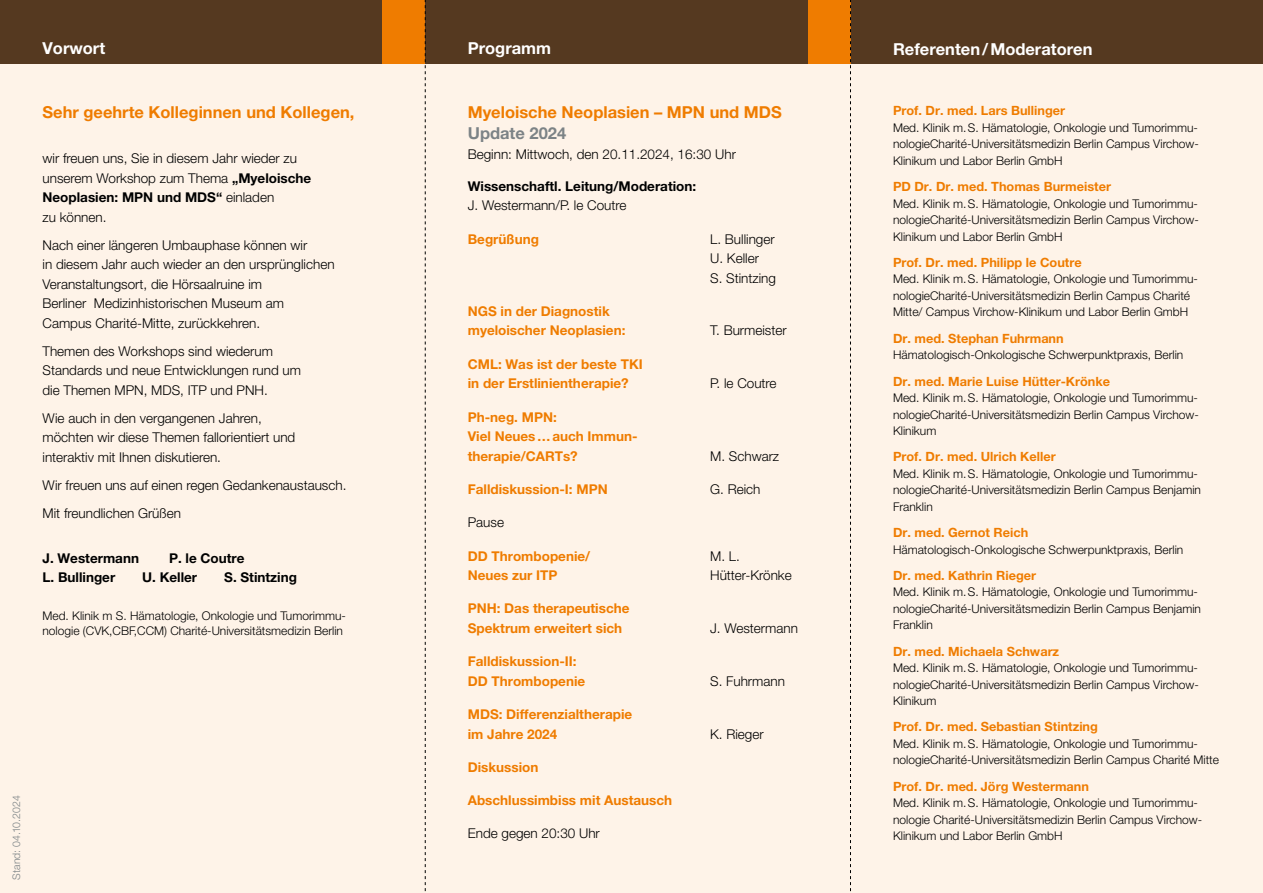
<style>
.page{position:relative;width:1263px;height:893px;background:#fef3e8}
.page>*{position:absolute;margin:0;border:0;box-sizing:border-box;transform-origin:0 0}
.t1{font:700 16.5px "Helvetica Neue LT Pro";color:#ef7c00}
.t2{font:700 16.5px "Helvetica Neue LT Pro";color:#fff}
.t3{font:700 16.5px "Helvetica Neue LT Pro";color:#7c8386}
.t4{font:300 13.5px/19.5px "Helvetica Neue LT Pro";color:#000}
.t5{font:700 13.5px/19.5px "Helvetica Neue LT Pro";color:#ef7c00}
.t6{font:700 13.5px "Helvetica Neue LT Pro";color:#000}
.t7{font:700 12.75px "Helvetica Neue LT Pro";color:#ef7c00}
.t8{font:300 12px/16.5px "Helvetica Neue LT Pro";color:#000}
.t9{font:300 10.5px "Helvetica Neue LT Pro";letter-spacing:.015em;color:#7c8386}
.s1{font-weight:700}
</style>
<div class="page">
<div style="left:0;top:0;width:1263px;height:64px;background:#553920"></div>
<div style="left:383px;top:0;width:42px;height:64px;background:#ef7c00"></div>
<div style="left:808px;top:0;width:42px;height:64px;background:#ef7c00"></div>
<svg style="left:425px;top:0;width:1px;height:892px"></svg>
<svg style="left:850px;top:0;width:1px;height:892px"></svg>
<p class="t9" style="left:10px;top:880px;width:86px;rotate:-90deg">Stand: 04.10.2024</p>
<h1 class="t2" style="left:43px;top:38px;width:64px">Vorwort</h1>
<h1 class="t2" style="left:468px;top:38px;width:85px">Programm</h1>
<h1 class="t2" style="left:893px;top:39px;width:201px">Referenten/Moderatoren</h1>
<h1 class="t1" style="left:43px;top:102px;width:313px">Sehr geehrte Kolleginnen und Kollegen,</h1>
<p class="t4" style="left:43px;top:148px;width:270px">wir freuen uns, Sie in diesem Jahr wieder zu unserem Workshop zum Thema <span class="s1">„Myeloische<br>Neoplasien: MPN und MDS“</span> einladen<br>zu können.</p>
<p class="t4" style="left:43px;top:235px;width:294px">Nach einer längeren Umbauphase können wir<br>in diesem Jahr auch wieder an den ursprünglichen Veranstaltungsort, die Hörsaalruine im<br>Berliner Medizinhistorischen Museum am Campus Charité-Mitte, zurückkehren.</p>
<p class="t4" style="left:43px;top:341px;width:260px">Themen des Workshops sind wiederum<br>Standards und neue Entwicklungen rund um die Themen MPN, MDS, ITP und PNH.</p>
<p class="t4" style="left:43px;top:408px;width:254px">Wie auch in den vergangenen Jahren, möchten wir diese Themen fallorientiert und interaktiv mit Ihnen diskutieren.</p>
<p class="t4" style="left:43px;top:470px;width:305px;line-height:28px">Wir freuen uns auf einen regen Gedankenaustausch.<br>Mit freundlichen Grüßen</p>
<p class="t6" style="left:43px;top:549px;width:98px">J. Westermann</p>
<p class="t6" style="left:169px;top:549px;width:77px">P. le Coutre</p>
<p class="t6" style="left:43px;top:569px;width:74px">L. Bullinger</p>
<p class="t6" style="left:142px;top:569px;width:56px">U. Keller</p>
<p class="t6" style="left:224px;top:569px;width:74px">S. Stintzing</p>
<p class="t8" style="left:43px;top:608px;width:303px;line-height:15px">Med. Klinik m S. Hämatologie, Onkologie und Tumorimmu&shy;nologie (CVK,CBF,CCM) Charité-Universitätsmedizin Berlin</p>
<h1 class="t1" style="left:468px;top:102px;width:316px">Myeloische Neoplasien – MPN und MDS</h1>
<h1 class="t3" style="left:468px;top:123px;width:100px">Update 2024</h1>
<p class="t4" style="left:468px;top:144px;width:270px">Beginn: Mittwoch, den 20.11.2024, 16:30 Uhr</p>
<p class="t6" style="left:468px;top:178px;width:230px">Wissenschaftl. Leitung/Moderation:</p>
<p class="t4" style="left:468px;top:195px;width:160px">J. Westermann/P. le Coutre</p>
<p class="t5" style="left:468px;top:229px;width:73px">Begrüßung</p>
<p class="t4" style="left:710px;top:229px;width:67px">L. Bullinger<br>U. Keller<br>S. Stintzing</p>
<p class="t5" style="left:468px;top:301px;width:159px">NGS in der Diagnostik myeloischer Neoplasien:</p>
<p class="t4" style="left:710px;top:321px;width:78px">T. Burmeister</p>
<p class="t5" style="left:468px;top:354px;width:176px">CML: Was ist der beste TKI in der Erstlinientherapie?</p>
<p class="t5" style="left:468px;top:407px;width:171px">Ph-neg. MPN:<br>Viel Neues…auch Immun&shy;therapie/CARTs?</p>
<p class="t4" style="left:710px;top:373px;width:68px">P. le Coutre</p>
<p class="t4" style="left:710px;top:446px;width:71px">M. Schwarz</p>
<p class="t5" style="left:468px;top:479px;width:141px">Falldiskussion-I: MPN</p>
<p class="t4" style="left:710px;top:479px;width:52px">G. Reich</p>
<p class="t4" style="left:468px;top:512px;width:38px">Pause</p>
<p class="t5" style="left:468px;top:546px;width:124px">DD Thrombopenie/</p>
<p class="t4" style="left:710px;top:546px;width:31px">M. L.</p>
<p class="t5" style="left:468px;top:565px;width:91px">Neues zur ITP</p>
<p class="t4" style="left:710px;top:565px;width:83px">Hütter-Krönke</p>
<p class="t5" style="left:468px;top:598px;width:163px">PNH: Das therapeutische<br>Spektrum erweitert sich</p>
<p class="t4" style="left:710px;top:618px;width:89px">J. Westermann</p>
<p class="t5" style="left:468px;top:651px;width:119px">Falldiskussion-II:<br>DD Thrombopenie</p>
<p class="t5" style="left:468px;top:704px;width:166px">MDS: Differenzialtherapie im Jahre 2024</p>
<p class="t5" style="left:468px;top:757px;width:72px">Diskussion</p>
<p class="t5" style="left:468px;top:790px;width:206px">Abschlussimbiss mit Austausch</p>
<p class="t4" style="left:468px;top:824px;width:134px">Ende gegen 20:30 Uhr</p>
<p class="t4" style="left:710px;top:671px;width:76px">S. Fuhrmann</p>
<p class="t4" style="left:710px;top:724px;width:55px">K. Rieger</p>
<p class="t7" style="left:893px;top:103px;width:174px">Prof. Dr. med. Lars Bullinger</p>
<p class="t8" style="left:893px;top:119px;width:307px">Med. Klinik m.S. Hämatologie, Onkologie und Tumorimmu&shy;nologieCharité-Universitätsmedizin Berlin Campus Virchow-<br>Klinikum und Labor Berlin GmbH</p>
<p class="t7" style="left:893px;top:179px;width:219px">PD Dr. Dr. med. Thomas Burmeister</p>
<p class="t8" style="left:893px;top:195px;width:307px">Med. Klinik m.S. Hämatologie, Onkologie und Tumorimmu&shy;nologieCharité-Universitätsmedizin Berlin Campus Virchow-<br>Klinikum und Labor Berlin GmbH</p>
<p class="t7" style="left:893px;top:255px;width:190px">Prof. Dr. med. Philipp le Coutre</p>
<p class="t8" style="left:893px;top:271px;width:305px">Med. Klinik m.S. Hämatologie, Onkologie und Tumorimmu&shy;nologieCharité-Universitätsmedizin Berlin Campus Charité<br>Mitte/ Campus Virchow-Klinikum und Labor Berlin GmbH</p>
<p class="t7" style="left:893px;top:330px;width:172px">Dr. med. Stephan Fuhrmann</p>
<p class="t8" style="left:893px;top:346px;width:292px">Hämatologisch-Onkologische Schwerpunktpraxis, Berlin</p>
<p class="t7" style="left:893px;top:373px;width:218px">Dr. med. Marie Luise Hütter-Krönke</p>
<p class="t8" style="left:893px;top:389px;width:307px">Med. Klinik m.S. Hämatologie, Onkologie und Tumorimmu&shy;nologieCharité-Universitätsmedizin Berlin Campus Virchow-<br>Klinikum</p>
<p class="t7" style="left:893px;top:449px;width:164px">Prof. Dr. med. Ulrich Keller</p>
<p class="t8" style="left:893px;top:465px;width:310px">Med. Klinik m.S. Hämatologie, Onkologie und Tumorimmu&shy;nologieCharité-Universitätsmedizin Berlin Campus Benjamin<br>Franklin</p>
<p class="t7" style="left:893px;top:525px;width:137px">Dr. med. Gernot Reich</p>
<p class="t8" style="left:893px;top:541px;width:292px">Hämatologisch-Onkologische Schwerpunktpraxis, Berlin</p>
<p class="t7" style="left:893px;top:567px;width:145px">Dr. med. Kathrin Rieger</p>
<p class="t8" style="left:893px;top:584px;width:310px">Med. Klinik m.S. Hämatologie, Onkologie und Tumorimmu&shy;nologieCharité-Universitätsmedizin Berlin Campus Benjamin<br>Franklin</p>
<p class="t7" style="left:893px;top:643px;width:168px">Dr. med. Michaela Schwarz</p>
<p class="t8" style="left:893px;top:659px;width:307px">Med. Klinik m.S. Hämatologie, Onkologie und Tumorimmu&shy;nologieCharité-Universitätsmedizin Berlin Campus Virchow-<br>Klinikum</p>
<p class="t7" style="left:893px;top:719px;width:206px">Prof. Dr. med. Sebastian Stintzing</p>
<p class="t8" style="left:893px;top:735px;width:328px">Med. Klinik m.S. Hämatologie, Onkologie und Tumorimmu&shy;nologieCharité-Universitätsmedizin Berlin Campus Charité Mitte</p>
<p class="t7" style="left:893px;top:778px;width:197px">Prof. Dr. med. Jörg Westermann</p>
<p class="t8" style="left:893px;top:794px;width:311px">Med. Klinik m.S. Hämatologie, Onkologie und Tumorimmu&shy;nologie Charité-Universitätsmedizin Berlin Campus Virchow-<br>Klinikum und Labor Berlin GmbH</p>
</div>
